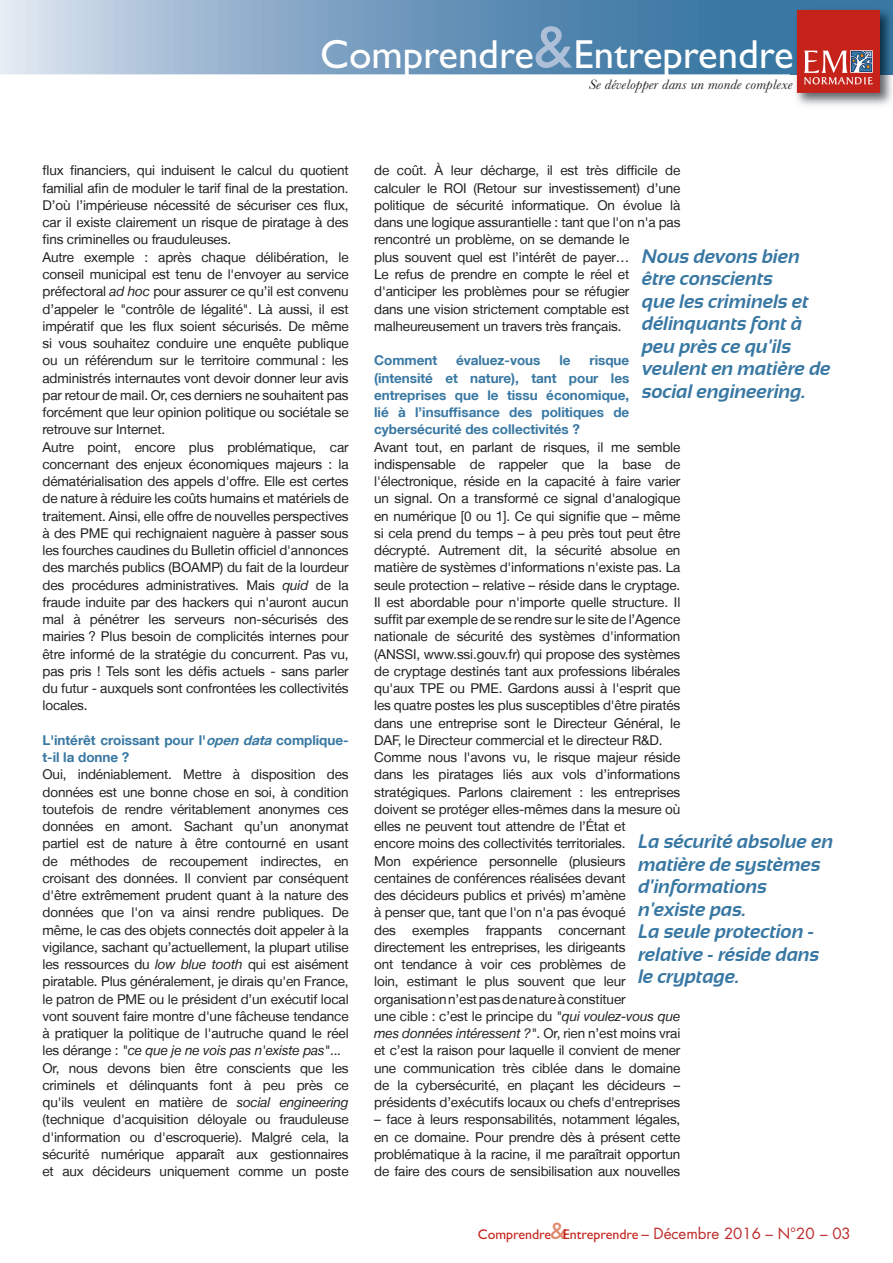
<style>
.page{position:relative;width:893px;height:1263px;background:#fff}
.page>*{position:absolute;margin:0;border:0;box-sizing:border-box;transform-origin:0 0}
.t1{font:40.65px "Gill Sans";color:#fff}
.texte_courant{font:italic 700 19.5px/22.5px "Sansation";letter-spacing:-.005em;color:#3978a3}
.t2{font:italic 14.1px "Baskerville";color:#231f20;scale:1.11 1}
.t3{font:13.95px "Gill Sans";color:#c5221a}
.texte_courant-2{font:13.5px/17.2px "Helvetica Neue LT";letter-spacing:-.01em;color:#231f20;text-align:justify}
.question{font:700 13.5px/17.2px "Helvetica Neue LT";letter-spacing:-.005em;color:#3978a3;text-align:justify}
.texte_courant-3{font:700 13.5px/17.2px "Helvetica Neue LT";letter-spacing:-.005em;color:#3978a3}
.s1{font-size:61.8px;color:#adc0d8}
.s2{font-style:italic}
.s3{font-size:24.45px;color:#e08c70}
.s4{font-family:"Futura Std";font-size:15px;color:#be2a2a}
</style>
<div class="page">
<svg style="left:551px;top:1229px;width:14px;height:10px"></svg>
<svg style="left:0;top:0;width:893px;height:74px;background:#789fc0"></svg>
<img style="left:791px;top:4px;width:102px;height:101px">
<div style="left:797px;top:10px;width:83px;height:83px;background:#c5221a"></div>
<svg style="left:850px;top:50px;width:23px;height:1px"></svg>
<svg style="left:804px;top:51px;width:69px;height:34px"></svg>
<p class="t1" style="left:320px;top:30px;width:475px">Comprendre<span class="s1">&amp;</span>Entreprendre</p>
<p class="t2" style="left:589px;top:77px;width:185px">Se développer dans un monde complexe</p>
<p class="texte_courant-2" style="left:43px;top:162px;width:308px">flux financiers, qui induisent le calcul du quotient familial afin de moduler le tarif final de la prestation.<br>D’où l’impérieuse nécessité de sécuriser ces flux, car il existe clairement un risque de piratage à des fins criminelles ou frauduleuses.</p>
<p class="texte_courant-2" style="left:43px;top:248px;width:308px">Autre exemple : après chaque délibération, le conseil municipal est tenu de l'envoyer au service préfectoral <span class="s2">ad hoc</span> pour assurer ce qu’il est convenu d’appeler le "contrôle de légalité". Là aussi, il est impératif que les flux soient sécurisés. De même si vous souhaitez conduire une enquête publique ou un référendum sur le territoire communal : les administrés internautes vont devoir donner leur avis par retour de mail. Or, ces derniers ne souhaitent pas forcément que leur opinion politique ou sociétale se retrouve sur Internet.</p>
<p class="texte_courant-2" style="left:43px;top:438px;width:308px">Autre point, encore plus problématique, car concernant des enjeux économiques majeurs : la dématérialisation des appels d'offre. Elle est certes de nature à réduire les coûts humains et matériels de traitement. Ainsi, elle offre de nouvelles perspectives à des PME qui rechignaient naguère à passer sous les fourches caudines du Bulletin officiel d'annonces des marchés publics (BOAMP) du fait de la lourdeur des procédures administratives. Mais <span class="s2">quid</span> de la fraude induite par des hackers qui n'auront aucun mal à pénétrer les serveurs non-sécurisés des mairies ? Plus besoin de complicités internes pour être informé de la stratégie du concurrent. Pas vu, pas pris ! Tels sont les défis actuels - sans parler du futur - auxquels sont confrontées les collectivités locales.</p>
<p class="texte_courant-3" style="left:43px;top:731px;width:308px">L'intérêt croissant pour l'<span class="s2">opendata</span>complique&shy;t-il la donne ?</p>
<p class="texte_courant-2" style="left:43px;top:766px;width:308px">Oui, indéniablement. Mettre à disposition des données est une bonne chose en soi, à condition toutefois de rendre véritablement anonymes ces données en amont. Sachant qu’un anonymat partiel est de nature à être contourné en usant de méthodes de recoupement indirectes, en croisant des données. Il convient par conséquent d'être extrêmement prudent quant à la nature des données que l'on va ainsi rendre publiques. De même, le cas des objets connectés doit appeler à la vigilance, sachant qu’actuellement, la plupart utilise les ressources du <span class="s2">low blue tooth</span> qui est aisément piratable. Plus généralement, je dirais qu'en France, le patron de PME ou le président d’un exécutif local vont souvent faire montre d'une fâcheuse tendance à pratiquer la politique de l'autruche quand le réel les dérange : <span class="s2">"ce que je ne vois pas n'existe pas"</span>...</p>
<p class="texte_courant-2" style="left:43px;top:1059px;width:308px">Or, nous devons bien être conscients que les criminels et délinquants font à peu près ce qu'ils veulent en matière de <span class="s2">social engineering </span>(technique d'acquisition déloyale ou frauduleuse d'information ou d'escroquerie). Malgré cela, la sécurité numérique apparaît aux gestionnaires et aux décideurs uniquement comme un poste</p>
<p class="texte_courant-2" style="left:374px;top:162px;width:308px;text-align:left">de coût. À leur décharge, il est très difficile de calculer le ROI (Retour sur investissement) d’une politique de sécurité informatique. On évolue là dans une logique assurantielle : tant que l'on n'a pas rencontré un problème, on se demande le<br>plus souvent quel est l’intérêt de payer…<br>Le refus de prendre en compte le réel et d'anticiper les problèmes pour se réfugier<br>dans une vision strictement comptable est malheureusement un travers très français.</p>
<p class="question" style="left:374px;top:351px;width:64px">Comment</p>
<p class="question" style="left:456px;top:351px;width:86px">évaluez-vous</p>
<p class="question" style="left:559px;top:351px;width:13px">le</p>
<p class="texte_courant" style="left:642px;top:245px;width:190px">Nous devons bien être conscients<br>que les criminels et délinquants font à peu près ce qu'ils veulent en matière de social engineering.</p>
<p class="question" style="left:374px;top:351px;width:257px;text-indent:215px">risque (intensité et nature), tant pour les entreprises que le tissu économique, lié à l’insuffisance des politiques de cybersécurité des collectivités ?</p>
<p class="texte_courant-2" style="left:374px;top:438px;width:308px">Avant tout, en parlant de risques, il me semble indispensable de rappeler que la base de l'électronique, réside en la capacité à faire varier un signal. On a transformé ce signal d'analogique en numérique [0 ou 1]. Ce qui signifie que – même si cela prend du temps – à peu près tout peut être décrypté. Autrement dit, la sécurité absolue en matière de systèmes d'informations n'existe pas. La seule protection – relative – réside dans le cryptage.<br>Il est abordable pour n'importe quelle structure. Il suffit par exemple de se rendre sur le site de l’Agence nationale de sécurité des systèmes d'information (ANSSI, www.ssi.gouv.fr) qui propose des systèmes de cryptage destinés tant aux professions libérales qu'aux TPE ou PME. Gardons aussi à l'esprit que les quatre postes les plus susceptibles d'être piratés dans une entreprise sont le Directeur Général, le DAF, le Directeur commercial et le directeur R&amp;D.</p>
<p class="texte_courant-2" style="left:374px;top:748px;width:308px;text-align:left">Comme nous l'avons vu, le risque majeur réside dans les piratages liés aux vols d’informations stratégiques. Parlons clairement : les entreprises doivent se protéger elles-mêmes dans la mesure où elles ne peuvent tout attendre de l’État et<br>encore moins des collectivités territoriales.<br>Mon expérience personnelle (plusieurs centaines de conférences réalisées devant<br>des décideurs publics et privés) m’amène<br>à penser que, tant que l'on n'a pas évoqué<br>des exemples frappants concernant directement les entreprises, les dirigeants<br>ont tendance à voir ces problèmes de<br>loin, estimant le plus souvent que leur organisation n’est pas de nature à constituer<br>une cible : c’est le principe du <span class="s2">"qui voulez-vous que mes données intéressent ?"</span>. Or, rien n’est moins vrai et c’est la raison pour laquelle il convient de mener une communication très ciblée dans le domaine de la cybersécurité, en plaçant les décideurs – présidents d’exécutifs locaux ou chefs d'entreprises</p>
<p class="texte_courant-2" style="left:374px;top:1111px;width:308px">– face à leurs responsabilités, notamment légales, en ce domaine. Pour prendre dès à présent cette problématique à la racine, il me paraîtrait opportun de faire des cours de sensibilisation aux nouvelles</p>
<p class="texte_courant" style="left:638px;top:830px;width:197px">La sécurité absolue en matière de systèmes d'informations n'existe pas.</p>
<p class="texte_courant" style="left:638px;top:920px;width:183px">La seule protection - relative - réside dans le cryptage.</p>
<p class="t3" style="left:478px;top:1226px;width:375px">Comprendre<span class="s3">&amp;</span>Entreprendre <span class="s4">– Décembre 2016 – N°20 – 03</span></p>
</div>
